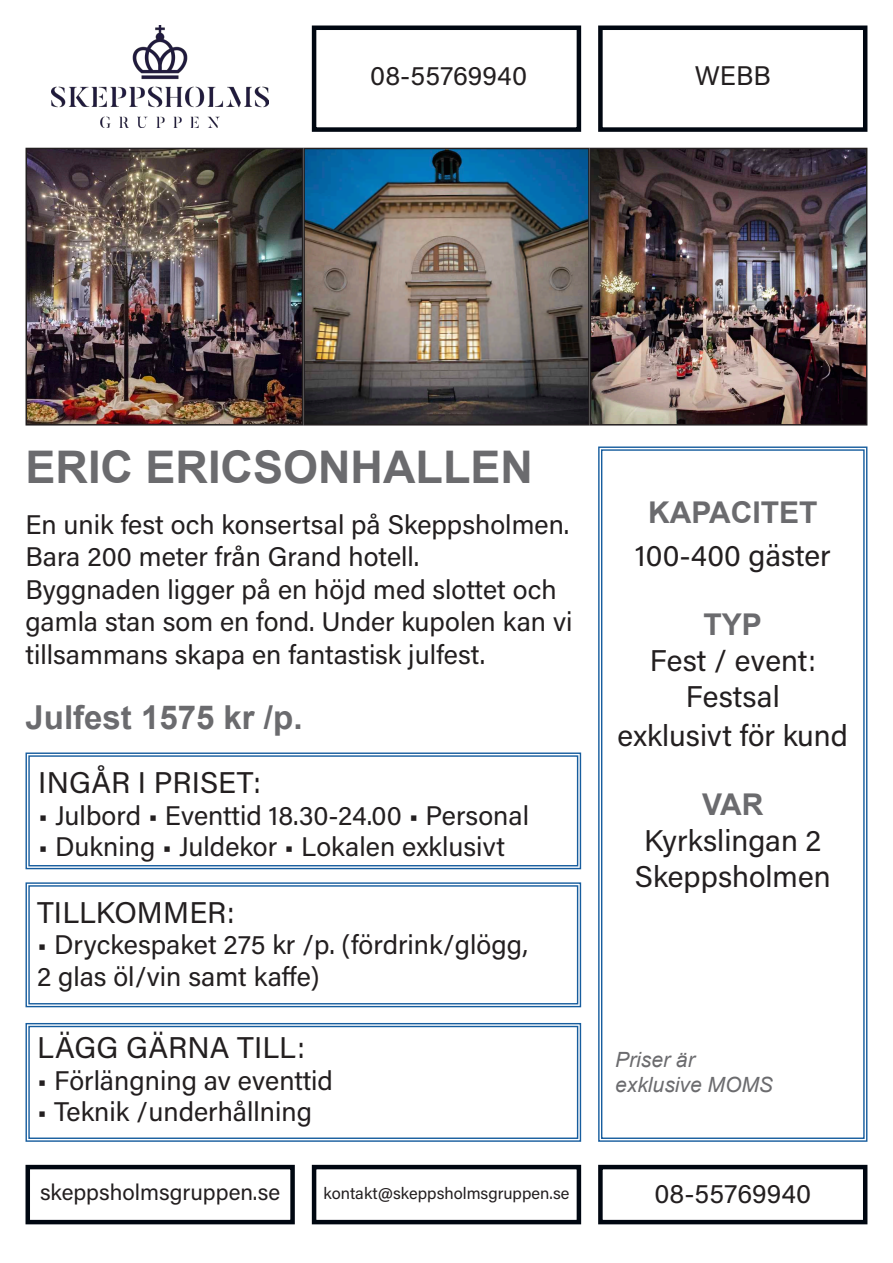
<style>
.page{position:relative;width:893px;height:1263px;background:#fff}
.page>*{position:absolute;margin:0;border:0;box-sizing:border-box;transform-origin:0 0}
.t1{font:700 45px "Arial";color:#6b6b6e}
.t2{font:700 33px "Arial";color:#6b6b6e}
.t3{font:30px "Acumin Variable Concept";color:#231f20}
.t4{font:700 30px "Arial";color:#6b6b6e}
.t5{font:27px/32.4px "Acumin Variable Concept";color:#231f20}
.t6{font:22.5px "Acumin Variable Concept";color:#231f20}
.t7{font:italic 21px "Arial";color:#6b6b6e}
.t8{font:16.5px "Acumin Variable Concept";color:#231f20}
</style>
<div class="page">
<img style="left:52px;top:26px;width:217px;height:101px">
<div style="left:312px;top:26px;width:269px;height:106px;border:4px solid #000711"></div>
<div style="left:598px;top:26px;width:269px;height:106px;border:4px solid #000711"></div>
<svg style="left:598px;top:446px;width:270px;height:696px"></svg>
<div style="left:601px;top:449px;width:264px;height:690px;border:1px solid #175d9e"></div>
<div style="left:598px;top:1165px;width:269px;height:59px;border:4px solid #000711"></div>
<div style="left:312px;top:1165px;width:269px;height:59px;border:4px solid #000711"></div>
<div style="left:26px;top:1165px;width:269px;height:59px;border:4px solid #000711"></div>
<svg style="left:25px;top:752px;width:557px;height:118px"></svg>
<div style="left:28px;top:755px;width:550px;height:111px;border:1px solid #175d9e"></div>
<svg style="left:25px;top:882px;width:557px;height:126px"></svg>
<div style="left:28px;top:885px;width:550px;height:119px;border:1px solid #175d9e"></div>
<img style="left:29px;top:151px;width:835px;height:271px">
<div style="left:26px;top:148px;width:277px;height:277px;border:2px solid #231f20"></div>
<div style="left:303px;top:148px;width:287px;height:277px;border:2px solid #231f20"></div>
<div style="left:590px;top:148px;width:277px;height:277px;border:2px solid #231f20"></div>
<svg style="left:25px;top:1023px;width:557px;height:119px"></svg>
<div style="left:28px;top:1026px;width:550px;height:113px;border:1px solid #175d9e"></div>
<p class="t5" style="left:370px;top:58px;width:158px">08-55769940</p>
<p class="t5" style="left:695px;top:58px;width:78px">WEBB</p>
<p class="t1" style="left:26px;top:437px;width:509px">ERIC ERICSONHALLEN</p>
<p class="t5" style="left:26px;top:507px;width:545px">En unik fest och konsertsal på Skeppsholmen.<br>Bara 200 meter från Grand hotell.</p>
<p class="t5" style="left:26px;top:572px;width:549px">Byggnaden ligger på en höjd med slottet och gamla stan som en fond. Under kupolen kan vi tillsammans skapa en fantastisk julfest.</p>
<p class="t2" style="left:26px;top:696px;width:278px">Julfest 1575 kr /p.</p>
<p class="t3" style="left:38px;top:762px;width:224px">INGÅR I PRISET:</p>
<p class="t5" style="left:38px;top:798px;width:492px">• Julbord • Eventtid 18.30-24.00 • Personal</p>
<p class="t5" style="left:38px;top:829px;width:468px">• Dukning • Juldekor • Lokalen exklusivt</p>
<p class="t3" style="left:37px;top:891px;width:199px">TILLKOMMER:</p>
<p class="t5" style="left:37px;top:927px;width:492px">• Dryckespaket 275 kr /p. (fördrink/glögg,</p>
<p class="t5" style="left:37px;top:959px;width:284px">2 glas öl/vin samt kaffe)</p>
<p class="t3" style="left:37px;top:1027px;width:269px">LÄGG GÄRNA TILL:</p>
<p class="t5" style="left:37px;top:1063px;width:297px">• Förlängning av eventtid</p>
<p class="t5" style="left:37px;top:1095px;width:276px">• Teknik /underhållning</p>
<p class="t4" style="left:648px;top:492px;width:171px">KAPACITET</p>
<p class="t3" style="left:635px;top:535px;width:197px">100-400 gäster</p>
<p class="t4" style="left:704px;top:604px;width:60px">TYP</p>
<p class="t3" style="left:650px;top:640px;width:168px">Fest / event:</p>
<p class="t3" style="left:686px;top:676px;width:96px">Festsal</p>
<p class="t3" style="left:618px;top:715px;width:232px">exklusivt för kund</p>
<p class="t4" style="left:702px;top:785px;width:63px">VAR</p>
<p class="t3" style="left:644px;top:820px;width:179px">Kyrkslingan 2</p>
<p class="t3" style="left:635px;top:856px;width:197px">Skeppsholmen</p>
<p class="t7" style="left:615px;top:1046px;width:81px">Priser är</p>
<p class="t7" style="left:615px;top:1071px;width:159px">exklusive MOMS</p>
<p class="t6" style="left:40px;top:1176px;width:242px">skeppsholmsgruppen.se</p>
<p class="t8" style="left:324px;top:1182px;width:247px">kontakt@skeppsholmsgruppen.se</p>
<p class="t5" style="left:654px;top:1176px;width:158px">08-55769940</p>
</div>
